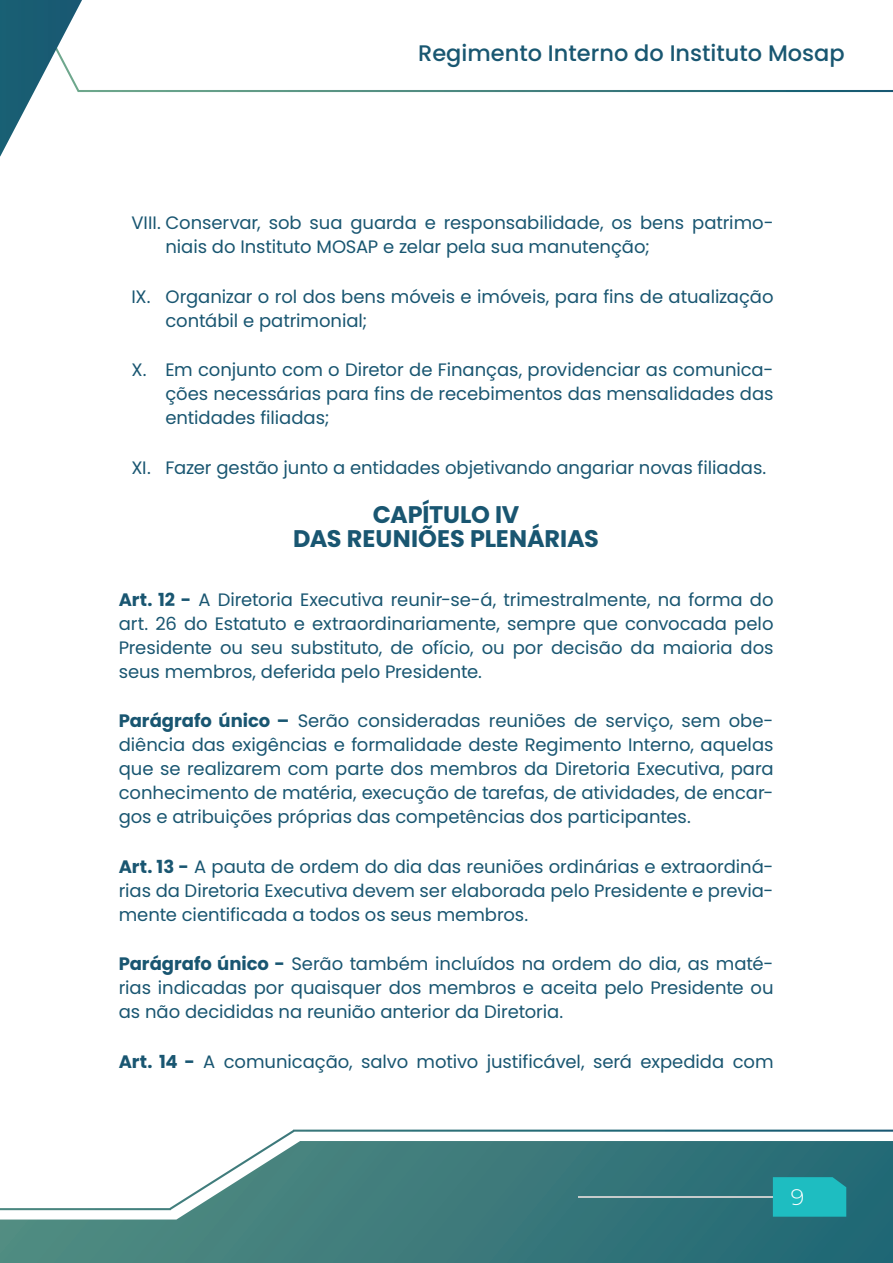
<style>
.page{position:relative;width:893px;height:1263px;background:#fff}
.page>*{position:absolute;margin:0;border:0;box-sizing:border-box;transform-origin:0 0}
.t1{font:700 24px/24px "Poppins";letter-spacing:-.005em;color:#195671;text-align:center}
.t2{font:500 22.5px "Poppins";color:#195771}
.t3{font:300 22.5px "Montserrat";color:#fff}
.t4{font:18px/24px "Poppins";letter-spacing:-.005em;color:#195671;text-align:justify}
.s1{font-weight:700}
</style>
<div class="page">
<svg style="left:82px;top:90px;width:811px;height:2px;background:#44837e"></svg>
<svg style="left:0;top:0;width:82px;height:156px"></svg>
<svg style="left:276px;top:1129px;width:617px;height:12px"></svg>
<svg style="left:0;top:1141px;width:893px;height:122px"></svg>
<svg style="left:773px;top:1177px;width:73px;height:40px;background:#1ebabe"></svg>
<hr style="left:578px;top:1196px;width:195px;height:2px;background:#c6cbcb">
<p class="t2" style="left:418px;top:40px;width:428px">Regimento Interno do Instituto Mosap</p>
<p class="t4" style="left:165px;top:211px;width:610px;text-indent:-34px">VIII. Conservar, sob sua guarda e responsabilidade, os bens patrimo&shy;niais do Instituto MOSAP e zelar pela sua manutenção;</p>
<p class="t4" style="left:165px;top:285px;width:610px;text-indent:-34px">IX. Organizar o rol dos bens móveis e imóveis, para fins de atualização contábil e patrimonial;</p>
<p class="t4" style="left:165px;top:358px;width:610px;text-indent:-34px">X. Em conjunto com o Diretor de Finanças, providenciar as comunica&shy;ções necessárias para fins de recebimentos das mensalidades das entidades filiadas;</p>
<p class="t4" style="left:131px;top:456px;width:636px">XI. Fazer gestão junto a entidades objetivando angariar novas filiadas.</p>
<h1 class="t1" style="left:293px;top:503px;width:307px">CAPÍTULO IV<br>DAS REUNIÕES PLENÁRIAS</h1>
<p class="t4" style="left:119px;top:587px;width:656px"><span class="s1">Art. 12 -</span> A Diretoria Executiva reunir-se-á, trimestralmente, na forma do art. 26 do Estatuto e extraordinariamente, sempre que convocada pelo Presidente ou seu substituto, de ofício, ou por decisão da maioria dos seus membros, deferida pelo Presidente.</p>
<p class="t4" style="left:119px;top:709px;width:656px"><span class="s1">Parágrafo único –</span> Serão consideradas reuniões de serviço, sem obe&shy;diência das exigências e formalidade deste Regimento Interno, aquelas que se realizarem com parte dos membros da Diretoria Executiva, para conhecimento de matéria, execução de tarefas, de atividades, de encar&shy;gos e atribuições próprias das competências dos participantes.</p>
<p class="t4" style="left:119px;top:854px;width:656px"><span class="s1">Art. 13 -</span> A pauta de ordem do dia das reuniões ordinárias e extraordiná&shy;rias da Diretoria Executiva devem ser elaborada pelo Presidente e previa&shy;mente cientificada a todos os seus membros.</p>
<p class="t4" style="left:119px;top:952px;width:656px"><span class="s1">Parágrafo único -</span> Serão também incluídos na ordem do dia, as maté&shy;rias indicadas por quaisquer dos membros e aceita pelo Presidente ou as não decididas na reunião anterior da Diretoria.</p>
<p class="t4" style="left:119px;top:1049px;width:656px"><span class="s1">Art. 14 -</span> A comunicação, salvo motivo justificável, será expedida com</p>
<p class="t3" style="left:791px;top:1181px;width:15px">9</p>
</div>
